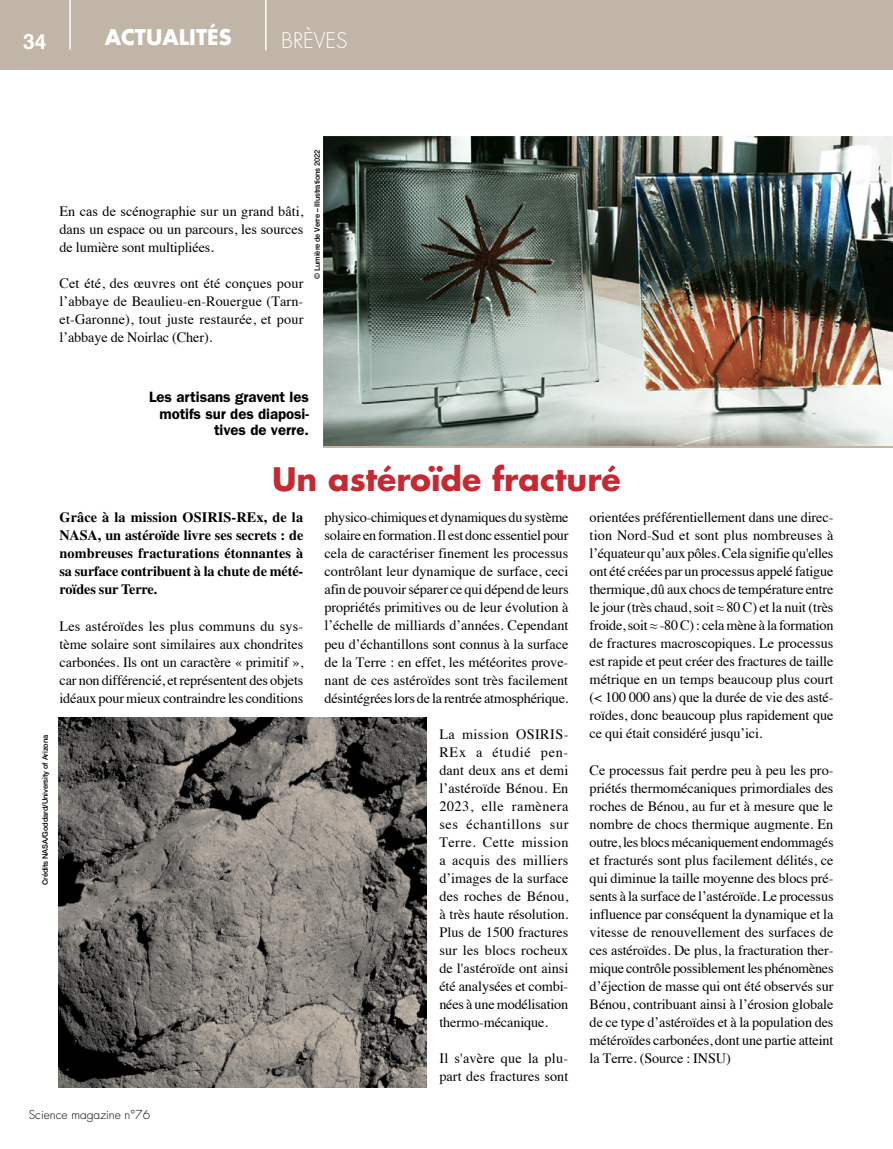
<style>
.page{position:relative;width:893px;height:1149px;background:#fff}
.page>*{position:absolute;margin:0;border:0;box-sizing:border-box;transform-origin:0 0}
.t1{font:700 31.5px "Futura";color:#c72831}
.t2{font:700 21px "Futura";color:#fff}
.t3{font:300 21px "Futura";color:#fff}
.t4{font:700 21px "Helvetica";color:#fff}
.t5{font:600 15px/16.5px "Franklin Gothic";letter-spacing:-.005em;color:#000;text-align:right}
.t6{font:14.25px/18px "Times";letter-spacing:-.01em;color:#000;text-align:justify}
.t7{font:700 14.25px/18px "Times";letter-spacing:-.005em;color:#000;text-align:justify}
.t8{font:300 12px "Futura";color:#000}
.t9{font:500 7.5px "Helvetica 65";letter-spacing:-.015em;color:#000}
</style>
<div class="page">
<div style="left:0;top:0;width:893px;height:70px;background:#c1b5a7"></div>
<hr style="left:69px;top:0;width:2px;height:50px;background:#fff">
<hr style="left:265px;top:0;width:2px;height:50px;background:#fff">
<img style="left:324px;top:137px;width:569px;height:308px">
<img style="left:58px;top:717px;width:369px;height:369px">
<h2 class="t4" style="left:23px;top:25px;width:25px">34</h2>
<h2 class="t2" style="left:105px;top:23px;width:129px">ACTUALITÉS</h2>
<h2 class="t3" style="left:281px;top:27px;width:68px">BRÈVES</h2>
<p class="t6" style="left:60px;top:201px;width:245px">En cas de scénographie sur un grand bâti, dans un espace ou un parcours, les sources de lumière sont multipliées.</p>
<p class="t6" style="left:60px;top:273px;width:245px">Cet été, des œuvres ont été conçues pour l’abbaye de Beaulieu-en-Rouergue (Tarn&shy;et-Garonne), tout juste restaurée, et pour l’abbaye de Noirlac (Cher).</p>
<p class="t9" style="left:313px;top:279px;width:131px;rotate:-90deg">© Lumière de Verre – Illustrations 2022</p>
<p class="t5" style="left:149px;top:388px;width:161px">Les artisans gravent les motifs sur des diaposi&shy;tives de verre.</p>
<p class="t9" style="left:41px;top:884px;width:152px;rotate:-90deg">Crédits NASA/Goddard/University of Arizona</p>
<h1 class="t1" style="left:272px;top:458px;width:350px">Un astéroïde fracturé</h1>
<p class="t7" style="left:60px;top:508px;width:245px">Grâce à la mission OSIRIS-REx, de la NASA, un astéroïde livre ses secrets : de nombreuses fracturations étonnantes à sa surface contribuent à la chute de mété&shy;roïdes sur Terre.</p>
<p class="t6" style="left:60px;top:615px;width:245px">Les astéroïdes les plus communs du sys&shy;tème solaire sont similaires aux chondrites carbonées. Ils ont un caractère « primitif », car non différencié, et représentent des objets idéaux pour mieux contraindre les conditions</p>
<p class="t6" style="left:590px;top:507px;width:245px">orientées préférentiellement dans une direc&shy;tion Nord-Sud et sont plus nombreuses à l’équateur qu’aux pôles. Cela signifie qu'elles ont été créées par un processus appelé fatigue thermique, dû aux chocs de température entre le jour (très chaud, soit ≈ 80 C) et la nuit (très froide, soit ≈ -80 C) : cela mène à la formation de fractures macroscopiques. Le processus est rapide et peut créer des fractures de taille métrique en un temps beaucoup plus court (&lt; 100 000 ans) que la durée de vie des asté&shy;roïdes, donc beaucoup plus rapidement que ce qui était considéré jusqu’ici.</p>
<p class="t6" style="left:590px;top:759px;width:245px">Ce processus fait perdre peu à peu les pro&shy;priétés thermomécaniques primordiales des roches de Bénou, au fur et à mesure que le nombre de chocs thermique augmente. En outre, les blocs mécaniquement endommagés et fracturés sont plus facilement délités, ce qui diminue la taille moyenne des blocs pré&shy;sents à la surface de l’astéroïde. Le processus influence par conséquent la dynamique et la vitesse de renouvellement des surfaces de ces astéroïdes. De plus, la fracturation ther&shy;mique contrôle possiblement les phénomènes d’éjection de masse qui ont été observés sur Bénou, contribuant ainsi à l’érosion globale de ce type d’astéroïdes et à la population des météroïdes carbonées, dont une partie atteint la Terre. (Source : INSU)</p>
<p class="t6" style="left:325px;top:507px;width:245px">physico-chimiques et dynamiques du système solaire en formation. Il est donc essentiel pour cela de caractériser finement les processus contrôlant leur dynamique de surface, ceci afin de pouvoir séparer ce qui dépend de leurs propriétés primitives ou de leur évolution à l’échelle de milliards d’années. Cependant peu d’échantillons sont connus à la surface de la Terre : en effet, les météorites prove&shy;nant de ces astéroïdes sont très facilement désintégrées lors de la rentrée atmosphérique.</p>
<p class="t6" style="left:439px;top:723px;width:131px">La mission OSIRIS-REx a étudié pen&shy;dant deux ans et demi l’astéroïde Bénou. En 2023, elle ramènera ses échantillons sur Terre. Cette mission a acquis des milliers d’images de la surface des roches de Bénou, à très haute résolution.<br>Plus de 1500 fractures sur les blocs rocheux de l'astéroïde ont ainsi été analysées et combi&shy;nées à une modélisation thermo-mécanique.</p>
<p class="t6" style="left:439px;top:1047px;width:130px">Il s'avère que la plu&shy;part des fractures sont</p>
<p class="t8" style="left:29px;top:1106px;width:123px">Science magazine n°76</p>
</div>
